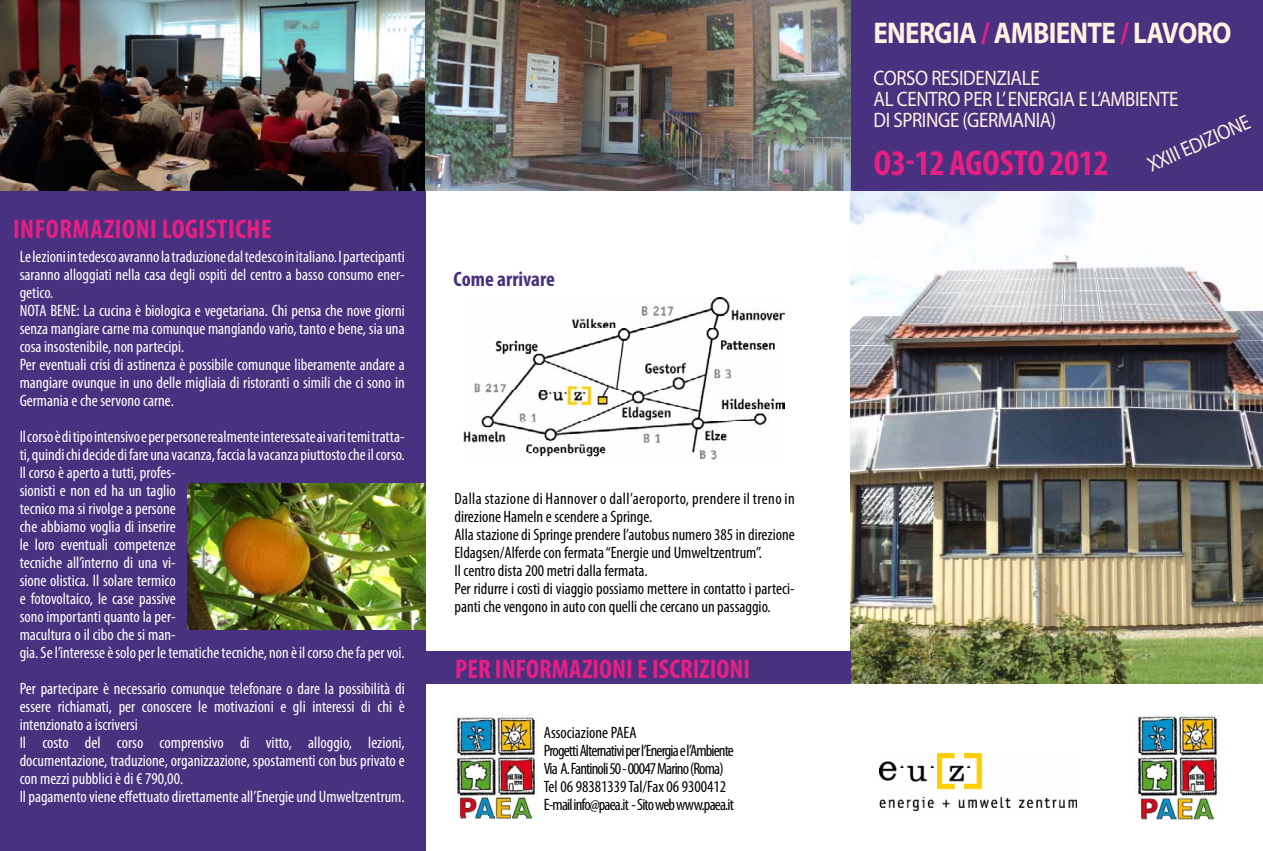
<style>
.page{position:relative;width:1263px;height:851px;background:#fff}
.page>*{position:absolute;margin:0;border:0;box-sizing:border-box;transform-origin:0 0}
.t1{font:700 condensed 36px "Myriad Pro";letter-spacing:-.015em;color:#e81f83}
.t2{font:700 30px "Myriad Pro";letter-spacing:-.025em;color:#fff1e2;scale:.9 1}
.t3{font:700 condensed 27px "Myriad Pro";letter-spacing:.02em;color:#e81f83}
.t4{font:21px/21px "Myriad Pro";letter-spacing:-.02em;color:#fff1e2;scale:.9 1}
.t5{font:700 condensed 21px "Myriad Pro";color:#483280}
.t6{font:condensed 16.5px/18px "Myriad Pro";color:#fff}
.t7{font:condensed 16.5px/18px "Myriad Pro";color:#000}
.t8{font:condensed 16.5px/18px "Myriad Pro";letter-spacing:-.05em;color:#000}
.s1{color:#e81f83}
</style>
<div class="page">
<img style="left:850px;top:191px;width:413px;height:492px">
<div style="left:850px;top:0;width:413px;height:191px;background:#483280"></div>
<img style="left:880px;top:753px;width:196px;height:57px">
<img style="left:1135px;top:713px;width:84px;height:107px">
<img style="left:454px;top:714px;width:83px;height:105px">
<div style="left:0;top:0;width:425px;height:850px;background:#483280"></div>
<img style="left:464px;top:298px;width:320px;height:162px">
<img style="left:188px;top:483px;width:237px;height:146px">
<img style="left:0;top:0;width:425px;height:191px">
<div style="left:424px;top:651px;width:426px;height:32px;background:#483280"></div>
<img style="left:425px;top:0;width:425px;height:191px">
<h3 class="t3" style="left:13px;top:212px;width:260px">INFORMAZIONI LOGISTICHE</h3>
<p class="t6" style="left:20px;top:247px;width:387px">Le lezioni in tedesco avranno la traduzione dal tedesco in italiano. I partecipanti saranno alloggiati nella casa degli ospiti del centro a basso consumo ener&shy;getico.<br>NOTA BENE: La cucina è biologica e vegetariana. Chi pensa che nove giorni senza mangiare carne ma comunque mangiando vario, tanto e bene, sia una cosa insostenibile, non partecipi.<br>Per eventuali crisi di astinenza è possibile comunque liberamente andare a mangiare ovunque in uno delle migliaia di ristoranti o simili che ci sono in Germania e che servono carne.</p>
<p class="t6" style="left:20px;top:427px;width:387px">Il corso è di tipo intensivo e per persone realmente interessate ai vari temi tratta&shy;ti, quindi chi decide di fare una vacanza, faccia la vacanza piuttosto che il corso.<br>Il corso è aperto a tutti, profes-<br>sionisti e non ed ha un taglio<br>tecnico ma si rivolge a persone<br>che abbiamo voglia di inserire<br>le loro eventuali competenze<br>tecniche all’interno di una vi-<br>sione olistica. Il solare termico<br>e fotovoltaico, le case passive<br>sono importanti quanto la per-<br>macultura o il cibo che si man-<br>gia. Se l’interesse è solo per le tematiche tecniche, non è il corso che fa per voi.</p>
<p class="t6" style="left:20px;top:679px;width:387px">Per partecipare è necessario comunque telefonare o dare la possibilità di essere richiamati, per conoscere le motivazioni e gli interessi di chi è intenzionato a iscriversi<br>Il costo del corso comprensivo di vitto, alloggio, lezioni, documentazione, traduzione, organizzazione, spostamenti con bus privato e con mezzi pubblici è di € 790,00.<br>Il pagamento viene effettuato direttamente all’Energie und Umweltzentrum.</p>
<p class="t5" style="left:454px;top:266px;width:103px">COME ARRIVARE</p>
<p class="t7" style="left:454px;top:489px;width:342px">Dalla stazione di Hannover o dall’aeroporto, prendere il treno in direzione Hameln e scendere a Springe.<br>Alla stazione di Springe prendere l’autobus numero 385 in direzione Eldagsen/Alferde con fermata “Energie und Umweltzentrum”.<br>Il centro dista 200 metri dalla fermata.<br>Per ridurre i costi di viaggio possiamo mettere in contatto i parteci&shy;panti che vengono in auto con quelli che cercano un passaggio.</p>
<h3 class="t3" style="left:455px;top:651px;width:61px">PER INFORMAZ</h3>
<h3 class="t3" style="left:592px;top:651px;width:159px">ION I E ISCRIZION I</h3>
<p class="t8" style="left:544px;top:723px;width:192px">Associazione PAEA<br>Progetti Alternativi per l’Energia e l’Ambiente Via A. Fantinoli 50 - 00047 Marino (Roma)<br>Tel 06 98381339 Tal/Fax 06 9300412<br>E-mail info@paea.it - Sito web www.paea.it</p>
<h2 class="t2" style="left:873px;top:13px;width:399px">ENERGIA <span class="s1">/</span> AMBIENTE <span class="s1">/</span> LAVORO</h2>
<p class="t4" style="left:873px;top:67px;width:340px">CORSO RESIDENZIALE<br>AL CENTRO PER L’ ENERGIA E L’AMBIENTE<br>DI SPRINGE (GERMANIA)</p>
<h1 class="t1" style="left:874px;top:140px;width:236px">O3-12 AGOSTO 2012</h1>
<p class="t4" style="left:1144px;top:156px;width:124px;rotate:-24deg">XXIII EDIZIONE</p>
</div>
